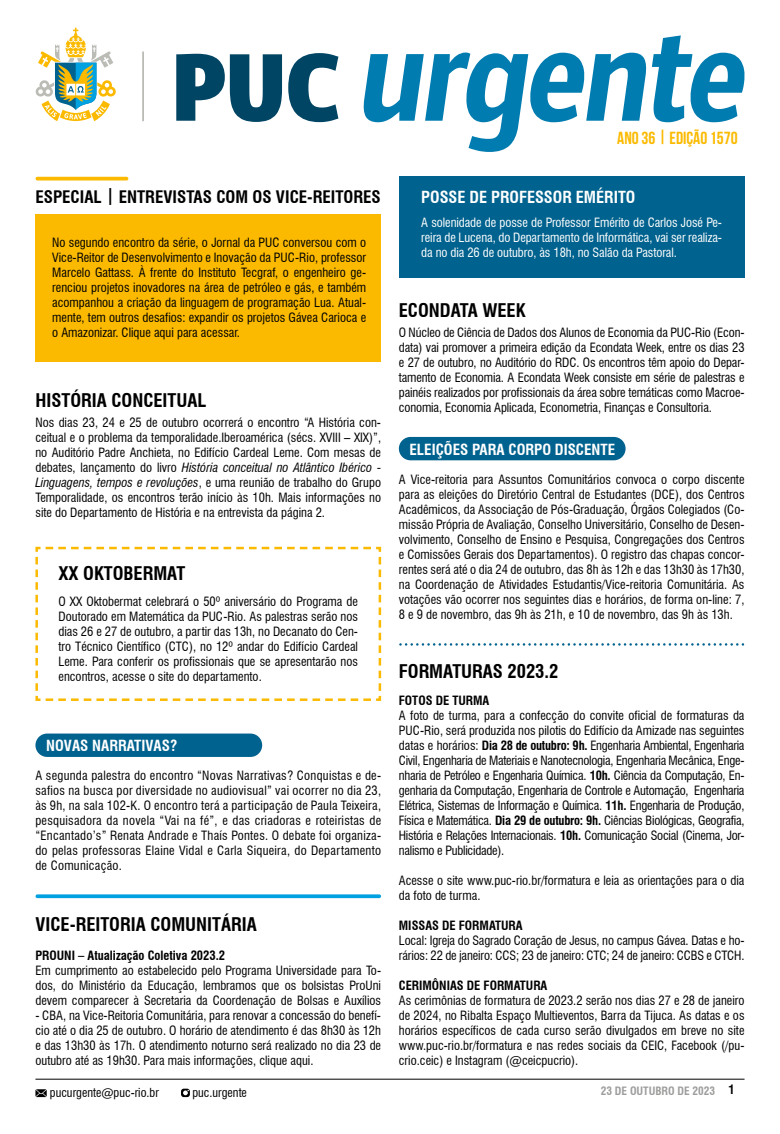
<style>
.page{position:relative;width:780px;height:1134px;background:#fff}
.page>*{position:absolute;margin:0;border:0;box-sizing:border-box;transform-origin:0 0}
.t1{font:700 condensed 18.38px "Swiss 721 BT";color:#000}
.t2{font:17.5px "Bebas Neue";color:#fbba00}
.t3{font:700 condensed 16.88px "Swiss 721 BT";color:#000}
.t4{font:700 condensed 16.25px "Swiss 721 BT";color:#fff}
.t5{font:700 condensed 15px "Swiss 721 BT";color:#fff}
.t6{font:condensed 12.5px/15px "Swiss 721 BT";color:#000;text-align:justify}
.t7{font:condensed 12.5px/15px "Swiss 721 BT";letter-spacing:-.005em;color:#fff;text-align:justify}
.t8{font:700 condensed 12.5px "Swiss 721 BT";color:#000}
.t9{font:condensed 12.12px "Swiss 721 BT";color:#000}
.t10{font:700 condensed 11.25px "Swiss 721 BT";color:#9d9d9c}
.s1{font-style:italic}
.s2{font-weight:700}
</style>
<div class="page">
<hr style="left:35px;top:1079px;width:709px;height:1px;background:#000">
<svg style="left:181px;top:1089px;width:9px;height:8px"></svg>
<svg style="left:35px;top:1089px;width:12px;height:8px"></svg>
<svg style="left:176px;top:54px;width:106px;height:68px"></svg>
<svg style="left:288px;top:53px;width:50px;height:69px"></svg>
<svg style="left:363px;top:35px;width:381px;height:117px"></svg>
<svg style="left:36px;top:28px;width:80px;height:93px"></svg>
<hr style="left:142px;top:52px;width:2px;height:69px;background:#bcbcb6">
<svg style="left:37px;top:894px;width:342px;height:4px"></svg>
<div style="left:35px;top:214px;width:346px;height:147px;background:#fbba00"></div>
<hr style="left:37px;top:177px;width:89px;height:3px;background:#fbba00">
<div style="left:399px;top:177px;width:345px;height:101px;background:#00628e"></div>
<svg style="left:35px;top:546px;width:347px;height:155px"></svg>
<div style="left:35px;top:733px;width:227px;height:24px;background:#00628e;border-radius:12px"></div>
<svg style="left:400px;top:643px;width:343px;height:3px"></svg>
<div style="left:399px;top:437px;width:226px;height:23px;background:#00628e;border-radius:12px"></div>
<h3 class="t3" style="left:35px;top:186px;width:347px">ESPECIAL | ENTREVISTAS COM OS VICE-REITORES</h3>
<p class="t6" style="left:52px;top:235px;width:315px">No segundo encontro da série, o Jornal da PUC conversou com o Vice-Reitor de Desenvolvimento e Inovação da PUC-Rio, professor Marcelo Gattass. À frente do Instituto Tecgraf, o engenheiro ge&shy;renciou projetos inovadores na área de petróleo e gás, e também acompanhou a criação da linguagem de programação Lua. Atual&shy;mente, tem outros desafios: expandir os projetos Gávea Carioca e o Amazonizar. Clique aqui para acessar.</p>
<h1 class="t1" style="left:35px;top:389px;width:172px">HISTÓRIA CONCEITUAL</h1>
<p class="t6" style="left:35px;top:415px;width:347px">Nos dias 23, 24 e 25 de outubro ocorrerá o encontro “A História con&shy;ceitual e o problema da temporalidade.Iberoamérica (sécs. XVIII – XIX)”, no Auditório Padre Anchieta, no Edifício Cardeal Leme. Com mesas de debates, lançamento do livro <span class="s1">História conceitual no Atlântico Ibérico - Linguagens, tempos e revoluções</span>, e uma reunião de trabalho do Grupo Temporalidade, os encontros terão início às 10h. Mais informações no site do Departamento de História e na entrevista da página 2.</p>
<h1 class="t1" style="left:58px;top:563px;width:128px">XX OKTOBERMAT</h1>
<p class="t6" style="left:58px;top:594px;width:301px">O XX Oktobermat celebrará o 50º aniversário do Programa de Doutorado em Matemática da PUC-Rio. As palestras serão nos dias 26 e 27 de outubro, a partir das 13h, no Decanato do Cen&shy;tro Técnico Científico (CTC), no 12º andar do Edifício Cardeal Leme. Para conferir os profissionais que se apresentarão nos encontros, acesse o site do departamento.</p>
<p class="t5" style="left:46px;top:737px;width:133px">NOVAS NARRATIVAS?</p>
<p class="t6" style="left:35px;top:768px;width:347px">A segunda palestra do encontro “Novas Narrativas? Conquistas e de&shy;safios na busca por diversidade no audiovisual” vai ocorrer no dia 23, às 9h, na sala 102-K. O encontro terá a participação de Paula Teixeira, pesquisadora da novela “Vai na fé”, e das criadoras e roteiristas de “Encantado’s” Renata Andrade e Thaís Pontes. O debate foi organiza&shy;do pelas professoras Elaine Vidal e Carla Siqueira, do Departamento de Comunicação.</p>
<h1 class="t1" style="left:35px;top:913px;width:223px">VICE-REITORIA COMUNITÁRIA</h1>
<p class="t8" style="left:35px;top:947px;width:191px">PROUNI – Atualização Coletiva 2023.2</p>
<p class="t6" style="left:35px;top:962px;width:347px">Em cumprimento ao estabelecido pelo Programa Universidade para To&shy;dos, do Ministério da Educação, lembramos que os bolsistas ProUni devem comparecer à Secretaria da Coordenação de Bolsas e Auxílios</p>
<p class="t6" style="left:35px;top:1007px;width:347px">- CBA, na Vice-Reitoria Comunitária, para renovar a concessão do benefí&shy;cio até o dia 25 de outubro. O horário de atendimento é das 8h30 às 12h e das 13h30 às 17h. O atendimento noturno será realizado no dia 23 de outubro até as 19h30. Para mais informações, clique aqui.</p>
<h2 class="t2" style="left:617px;top:128px;width:122px">ANO 36 | EDIÇÃO 1570</h2>
<h3 class="t4" style="left:421px;top:188px;width:215px">POSSE DE PROFESSOR EMÉRITO</h3>
<p class="t7" style="left:421px;top:215px;width:302px">A solenidade de posse de Professor Emérito de Carlos José Pe&shy;reira de Lucena, do Departamento de Informática, vai ser realiza&shy;da no dia 26 de outubro, às 18h, no Salão da Pastoral.</p>
<h1 class="t1" style="left:399px;top:299px;width:128px">ECONDATA WEEK</h1>
<p class="t6" style="left:399px;top:325px;width:347px">O Núcleo de Ciência de Dados dos Alunos de Economia da PUC-Rio (Econ&shy;data) vai promover a primeira edição da Econdata Week, entre os dias 23 e 27 de outubro, no Auditório do RDC. Os encontros têm apoio do Depar&shy;tamento de Economia. A Econdata Week consiste em série de palestras e painéis realizados por profissionais da área sobre temáticas como Macroe&shy;conomia, Economia Aplicada, Econometria, Finanças e Consultoria.</p>
<p class="t5" style="left:409px;top:440px;width:207px">ELEIÇÕES PARA CORPO DISCENTE</p>
<p class="t6" style="left:399px;top:472px;width:347px">A Vice-reitoria para Assuntos Comunitários convoca o corpo discente para as eleições do Diretório Central de Estudantes (DCE), dos Centros Acadêmicos, da Associação de Pós-Graduação, Órgãos Colegiados (Co&shy;missão Própria de Avaliação, Conselho Universitário, Conselho de Desen&shy;volvimento, Conselho de Ensino e Pesquisa, Congregações dos Centros e Comissões Gerais dos Departamentos). O registro das chapas concor&shy;rentes será até o dia 24 de outubro, das 8h às 12h e das 13h30 às 17h30, na Coordenação de Atividades Estudantis/Vice-reitoria Comunitária. As votações vão ocorrer nos seguintes dias e horários, de forma on-line: 7, 8 e 9 de novembro, das 9h às 21h, e 10 de novembro, das 9h às 13h.</p>
<h1 class="t1" style="left:399px;top:660px;width:161px">FORMATURAS 2023.2</h1>
<p class="t8" style="left:399px;top:693px;width:92px">FOTOS DE TURMA</p>
<p class="t6" style="left:399px;top:708px;width:347px">A foto de turma, para a confecção do convite oficial de formaturas da PUC-Rio, será produzida nos pilotis do Edifício da Amizade nas seguintes datas e horários: <span class="s2">Dia 28 de outubro: 9h.</span> Engenharia Ambiental, Engenharia Civil, Engenharia de Materiais e Nanotecnologia, Engenharia Mecânica, Enge&shy;nharia de Petróleo e Engenharia Química. <span class="s2">10h.</span> Ciência da Computação, En&shy;genharia da Computação, Engenharia de Controle e Automação, Engenharia Elétrica, Sistemas de Informação e Química. <span class="s2">11h.</span> Engenharia de Produção, Física e Matemática. <span class="s2">Dia 29 de outubro: 9h.</span> Ciências Biológicas, Geografia, História e Relações Internacionais. <span class="s2">10h.</span> Comunicação Social (Cinema, Jor&shy;nalismo e Publicidade).</p>
<p class="t6" style="left:399px;top:873px;width:347px">Acesse o site www.puc-rio.br/formatura e leia as orientações para o dia da foto de turma.</p>
<p class="t8" style="left:399px;top:918px;width:125px">MISSAS DE FORMATURA</p>
<p class="t6" style="left:399px;top:933px;width:347px">Local: Igreja do Sagrado Coração de Jesus, no campus Gávea. Datas e ho&shy;rários: 22 de janeiro: CCS; 23 de janeiro: CTC; 24 de janeiro: CCBS e CTCH.</p>
<p class="t8" style="left:399px;top:978px;width:150px">CERIMÔNIAS DE FORMATURA</p>
<p class="t6" style="left:399px;top:993px;width:347px">As cerimônias de formatura de 2023.2 serão nos dias 27 e 28 de janeiro de 2024, no Ribalta Espaço Multieventos, Barra da Tijuca. As datas e os horários específicos de cada curso serão divulgados em breve no site www.puc-rio.br/formatura e nas redes sociais da CEIC, Facebook (/pu&shy;crio.ceic) e Instagram (@ceicpucrio).</p>
<p class="t9" style="left:50px;top:1085px;width:111px">pucurgente@puc-rio.br</p>
<p class="t9" style="left:192px;top:1085px;width:56px">puc.urgente</p>
<p class="t8" style="left:728px;top:1082px;width:8px">1</p>
<p class="t10" style="left:601px;top:1084px;width:116px">23 DE OUTUBRO DE 2023</p>
</div>
